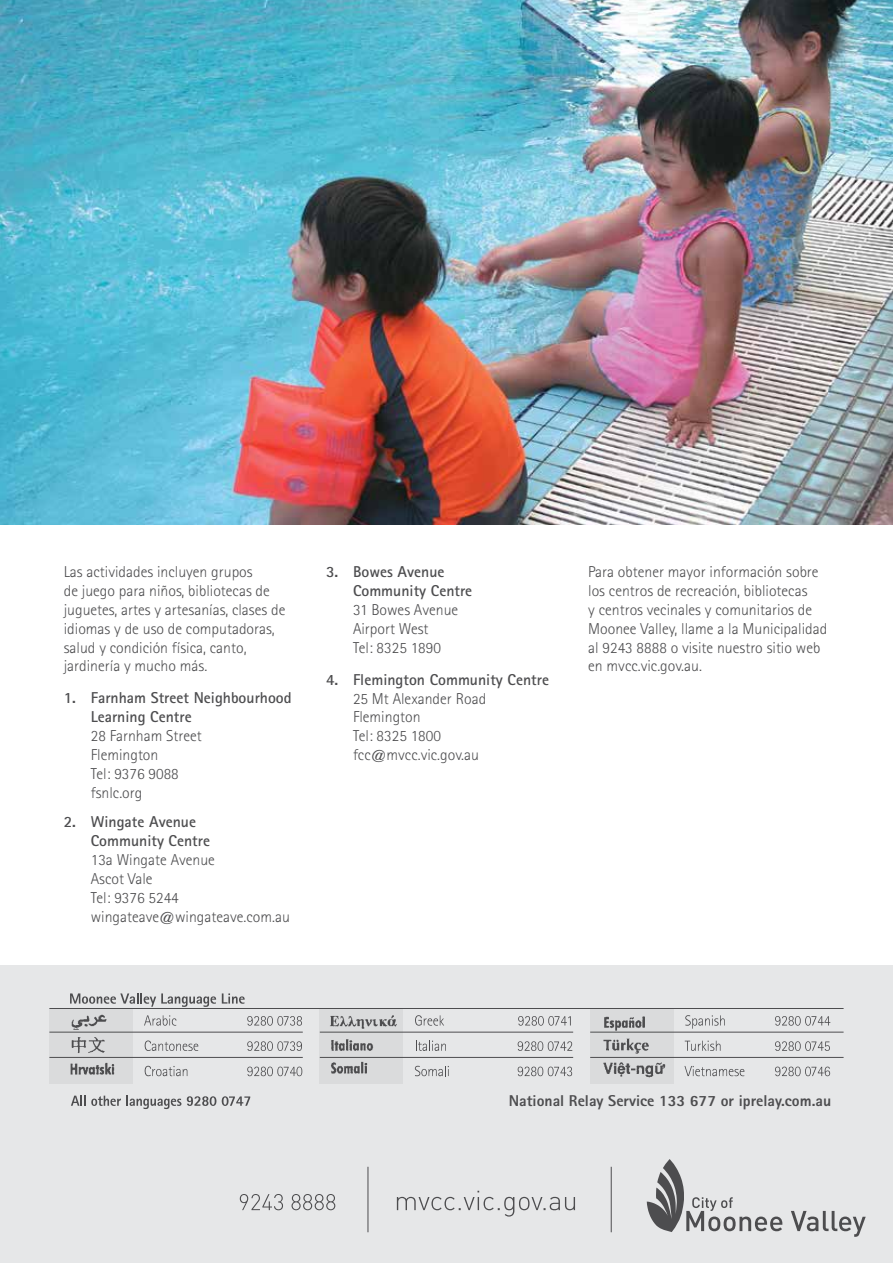
<style>
.page{position:relative;width:893px;height:1263px;background:#fff}
.page>*{position:absolute;margin:0;border:0;box-sizing:border-box;transform-origin:0 0}
.t1{font:300 15.75px/18.9px "Rotis Sans Serif";color:#4d4d4f}
.t2{font:700 15.75px/18.9px "Rotis Sans Serif";color:#4d4d4f}
.t3{font:800 15.75px "Rotis Sans Serif";color:#4d4d4f}
</style>
<div class="page">
<div style="left:0;top:965px;width:893px;height:298px;background:#e6e7e8"></div>
<div style="left:320px;top:1008px;width:83px;height:76px;background:#dadbdc"></div>
<div style="left:49px;top:1008px;width:84px;height:76px;background:#dadbdc"></div>
<div style="left:590px;top:1008px;width:83px;height:76px;background:#dadbdc"></div>
<hr style="left:49px;top:1032px;width:254px;height:1px;background:#4d4d4f">
<svg style="left:144px;top:1015px;width:32px;height:11px"></svg>
<svg style="left:247px;top:1016px;width:55px;height:10px"></svg>
<hr style="left:49px;top:1057px;width:254px;height:1px;background:#4d4d4f">
<svg style="left:145px;top:1040px;width:53px;height:11px"></svg>
<svg style="left:247px;top:1041px;width:55px;height:10px"></svg>
<svg style="left:145px;top:1066px;width:42px;height:10px"></svg>
<svg style="left:247px;top:1066px;width:55px;height:10px"></svg>
<hr style="left:320px;top:1032px;width:253px;height:1px;background:#4d4d4f">
<svg style="left:415px;top:1015px;width:29px;height:11px"></svg>
<svg style="left:518px;top:1016px;width:53px;height:10px"></svg>
<hr style="left:320px;top:1057px;width:253px;height:1px;background:#4d4d4f">
<svg style="left:416px;top:1041px;width:30px;height:10px"></svg>
<svg style="left:518px;top:1041px;width:54px;height:10px"></svg>
<svg style="left:415px;top:1066px;width:34px;height:10px"></svg>
<svg style="left:518px;top:1066px;width:54px;height:10px"></svg>
<hr style="left:590px;top:1032px;width:254px;height:1px;background:#4d4d4f">
<svg style="left:685px;top:1015px;width:40px;height:14px"></svg>
<svg style="left:775px;top:1016px;width:55px;height:10px"></svg>
<hr style="left:590px;top:1057px;width:254px;height:1px;background:#4d4d4f">
<svg style="left:685px;top:1041px;width:36px;height:10px"></svg>
<svg style="left:775px;top:1041px;width:55px;height:10px"></svg>
<svg style="left:684px;top:1066px;width:60px;height:10px"></svg>
<svg style="left:775px;top:1066px;width:55px;height:10px"></svg>
<svg style="left:71px;top:1096px;width:14px;height:10px"></svg>
<svg style="left:91px;top:1096px;width:90px;height:13px"></svg>
<svg style="left:187px;top:1096px;width:29px;height:10px"></svg>
<svg style="left:222px;top:1096px;width:28px;height:10px"></svg>
<hr style="left:49px;top:1008px;width:795px;height:1px;background:#4d4d4f">
<svg style="left:70px;top:993px;width:146px;height:14px"></svg>
<svg style="left:222px;top:993px;width:23px;height:11px"></svg>
<img style="left:69px;top:1014px;width:46px;height:61px">
<img style="left:329px;top:1015px;width:69px;height:59px">
<img style="left:603px;top:1016px;width:63px;height:61px">
<hr style="left:611px;top:1167px;width:1px;height:65px;background:#4d4d4f">
<hr style="left:368px;top:1167px;width:1px;height:65px;background:#4d4d4f">
<svg style="left:397px;top:1191px;width:178px;height:25px"></svg>
<svg style="left:240px;top:1194px;width:95px;height:16px"></svg>
<svg style="left:791px;top:1211px;width:75px;height:26px"></svg>
<svg style="left:647px;top:1159px;width:135px;height:73px"></svg>
<img style="left:0;top:0;width:893px;height:524px">
<p class="t1" style="left:64px;top:562px;width:223px">Las actividades incluyen grupos<br>de juego para niños, bibliotecas de juguetes, artes y artesanías, clases de idiomas y de uso de computadoras, salud y condición física, canto, jardinería y mucho más.</p>
<p class="t2" style="left:91px;top:688px;width:202px;text-indent:-27px">1. Farnham Street Neighbourhood<br>Learning Centre</p>
<p class="t1" style="left:91px;top:726px;width:113px">28 Farnham Street<br>Flemington<br>Tel: 9376 9088 fsnlc.org</p>
<p class="t2" style="left:91px;top:812px;width:121px;text-indent:-27px">2. Wingate Avenue<br>Community Centre</p>
<p class="t1" style="left:91px;top:850px;width:201px">13a Wingate Avenue<br>Ascot Vale<br>Tel: 9376 5244 wingateave@wingateave.com.au</p>
<p class="t2" style="left:353px;top:562px;width:121px;text-indent:-27px">3. Bowes Avenue<br>Community Centre</p>
<p class="t1" style="left:353px;top:600px;width:107px">31 Bowes Avenue<br>Airport West<br>Tel: 8325 1890</p>
<p class="t2" style="left:326px;top:669px;width:224px">4. Flemington Community Centre</p>
<p class="t1" style="left:353px;top:689px;width:135px">25 Mt Alexander Road<br>Flemington<br>Tel: 8325 1800 fcc@mvcc.vic.gov.au</p>
<p class="t1" style="left:588px;top:562px;width:241px">Para obtener mayor información sobre los centros de recreación, bibliotecas<br>y centros vecinales y comunitarios de Moonee Valley, llame a la Municipalidad al 9243 8888 o visite nuestro sitio web en mvcc.vic.gov.au.</p>
<p class="t3" style="left:509px;top:1091px;width:324px">National Relay Service 133 677 or iprelay.com.au</p>
</div>
